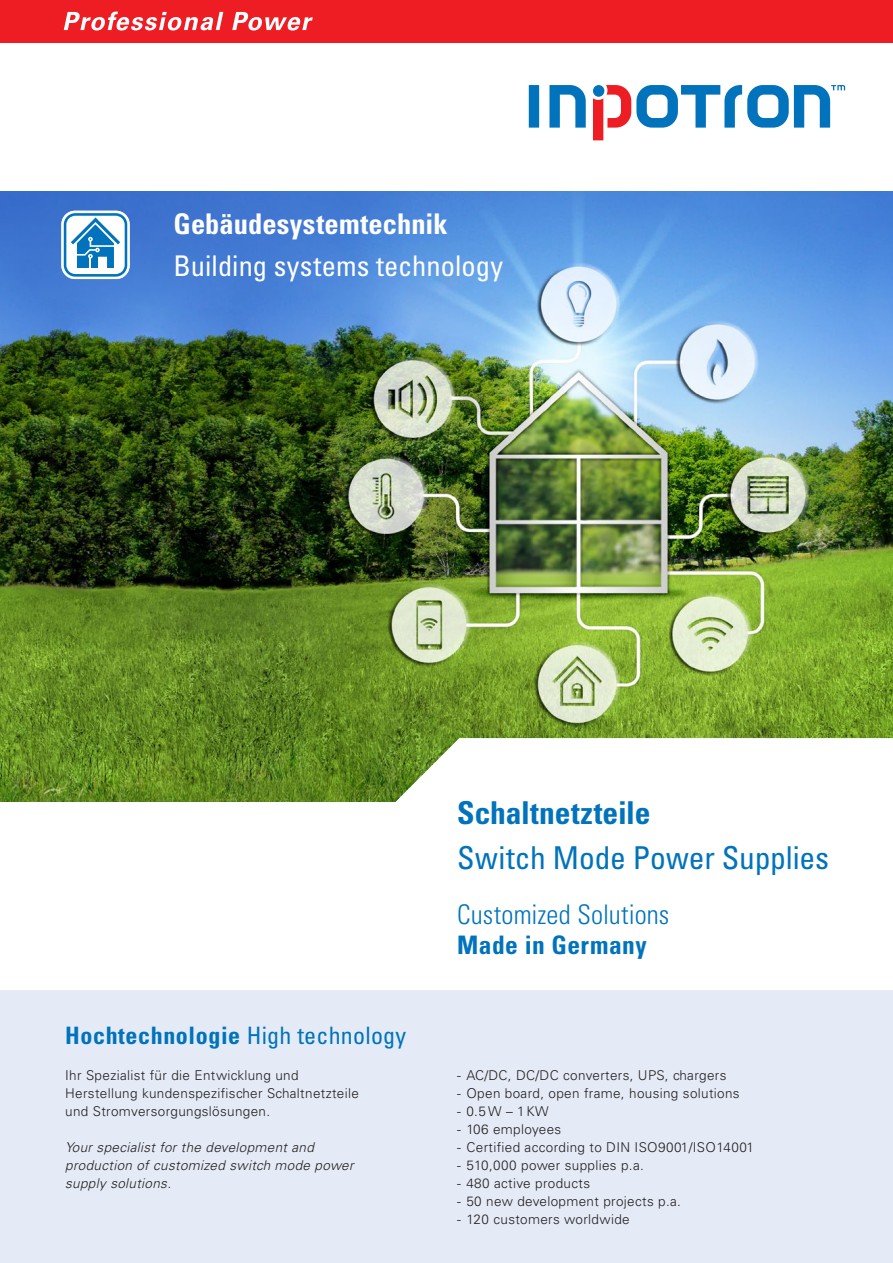
<style>
.page{position:relative;width:893px;height:1263px;background:#fff}
.page>*{position:absolute;margin:0;border:0;box-sizing:border-box;transform-origin:0 0}
.t1{font:condensed 31.5px "Univers LT Std";letter-spacing:-.005em;color:#0073bc}
.t2{font:700 condensed 31.5px "Univers LT Std";color:#0073bc}
.t3{font:condensed 28.5px "Univers LT Std";color:#fff}
.t4{font:700 condensed 28.5px "Univers LT Std";letter-spacing:.005em;color:#fff}
.t5{font:300 condensed 27px "Univers LT Std";letter-spacing:.005em;color:#0073bc}
.t6{font:700 condensed 25.5px "Univers LT Std";letter-spacing:.015em;color:#0073bc}
.t7{font:700 condensed 24px "Univers LT Std";letter-spacing:.025em;color:#0073bc}
.t8{font:300 13.5px/18px "Univers LT Std";letter-spacing:.025em;color:#231f20}
.t9{font:italic 300 13.5px/18px "Univers LT Std";letter-spacing:.025em;color:#231f20}
.s1{font-weight:400}
</style>
<div class="page">
<img style="left:0;top:191px;width:893px;height:610px">
<div style="left:0;top:990px;width:893px;height:273px;background:#e4ebf6"></div>
<svg style="left:529px;top:85px;width:316px;height:55px"></svg>
<div style="left:0;top:0;width:893px;height:43px;background:#ee1d23"></div>
<svg style="left:64px;top:12px;width:159px;height:19px"></svg>
<svg style="left:232px;top:12px;width:81px;height:19px"></svg>
<svg style="left:369px;top:738px;width:524px;height:64px"></svg>
<div style="left:61px;top:211px;width:69px;height:68px;border:4px solid #fff;border-radius:12px"></div>
<svg style="left:64px;top:213px;width:63px;height:64px"></svg>
<h2 class="t4" style="left:174px;top:206px;width:276px">Gebäudesystemtechnik</h2>
<h2 class="t3" style="left:174px;top:248px;width:331px">Building systems technology</h2>
<h3 class="t7" style="left:65px;top:1021px;width:342px">Hochtechnologie <span class="s1">High technology</span></h3>
<p class="t8" style="left:65px;top:1066px;width:295px">Ihr Spezialist für die Entwicklung und<br>Herstellung kundenspezifischer Schaltnetzteile und Stromversorgungslösungen.</p>
<p class="t9" style="left:65px;top:1138px;width:290px">Your specialist for the development and production of customized switch mode power supply solutions.</p>
<h1 class="t2" style="left:457px;top:794px;width:195px">Schaltnetzteile</h1>
<h1 class="t1" style="left:457px;top:838px;width:374px">Switch Mode Power Supplies</h1>
<h3 class="t5" style="left:457px;top:898px;width:214px">Customized Solutions</h3>
<h3 class="t6" style="left:457px;top:929px;width:191px">Made in Germany</h3>
<p class="t8" style="left:457px;top:1066px;width:271px">- AC/DC, DC/DC converters, UPS, chargers</p>
<p class="t8" style="left:457px;top:1084px;width:284px">- Open board, open frame, housing solutions</p>
<p class="t8" style="left:457px;top:1102px;width:93px">- 0.5W – 1KW</p>
<p class="t8" style="left:457px;top:1120px;width:106px">- 106 employees</p>
<p class="t8" style="left:457px;top:1138px;width:298px">- Certified according to DIN ISO9001/ISO14001</p>
<p class="t8" style="left:457px;top:1156px;width:188px">- 510,000 power supplies p.a.</p>
<p class="t8" style="left:457px;top:1174px;width:134px">- 480 active products</p>
<p class="t8" style="left:457px;top:1192px;width:225px">- 50 new development projects p.a.</p>
<p class="t8" style="left:457px;top:1210px;width:174px">- 120 customers worldwide</p>
</div>
